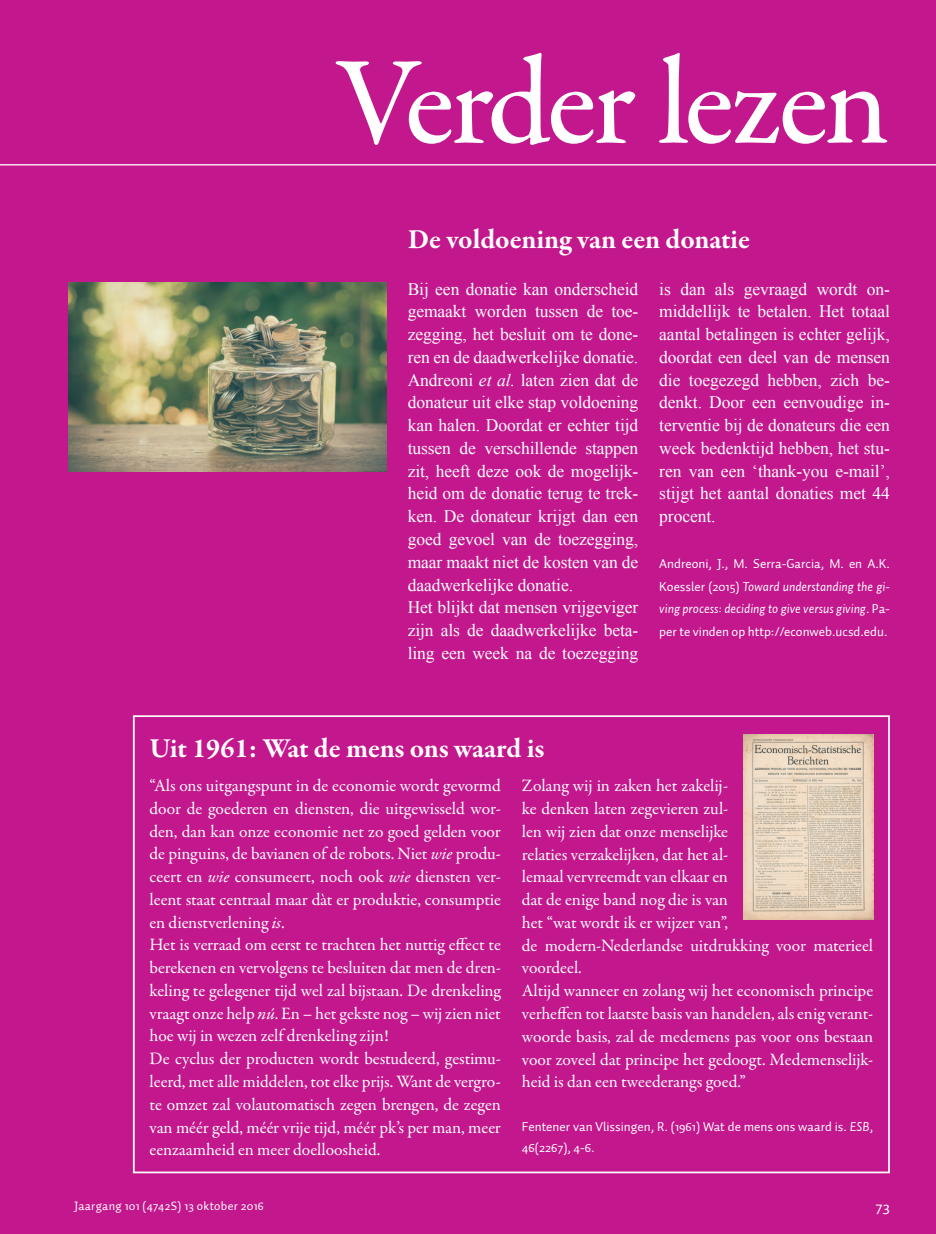
<style>
.page{position:relative;width:936px;height:1234px;background:#fff}
.page>*{position:absolute;margin:0;border:0;box-sizing:border-box;transform-origin:0 0}
.t1{font:500 126px "Garamond Premr Pro";letter-spacing:-.035em;color:#fff}
.t2{font:700 28px "Garamond Premr Pro";letter-spacing:-.005em;color:#fff}
.t3{font:17.5px/22.8px "Garamond Premr Pro";letter-spacing:-.005em;color:#fff}
.t4{font:17.5px/22.8px "Times New Roman";letter-spacing:-.005em;color:#fff}
.t5{font:15.75px "Auto 1";color:#fff}
.t6{font:13.12px/22.8px "Auto 1";color:#fff;text-align:justify}
.t7{font:12.25px "Auto 1";letter-spacing:.025em;color:#fff}
.s1{font-style:italic}
</style>
<div class="page">
<div style="left:0;top:0;width:935px;height:1233px;background:#c3178d"></div>
<div style="left:133px;top:715px;width:756px;height:457px;border:2px solid #fff"></div>
<img style="left:743px;top:734px;width:130px;height:185px">
<img style="left:68px;top:282px;width:318px;height:189px">
<hr style="left:0;top:164px;width:935px;height:1px;background:#fff">
<p class="t1" style="left:336px;top:27px;width:555px">Verder lezen</p>
<p class="t2" style="left:408px;top:222px;width:344px">De voldoening van een donatie</p>
<p class="t4" style="left:408px;top:277px;width:232px">Bij een donatie kan onderscheid gemaakt worden tussen de toe&shy;zegging, het besluit om te done&shy;ren en de daadwerkelijke donatie.<br>Andreoni <span class="s1">et al.</span> laten zien dat de donateur uit elke stap voldoening kan halen. Doordat er echter tijd tussen de verschillende stappen zit, heeft deze ook de mogelijk&shy;heid om de donatie terug te trek&shy;ken. De donateur krijgt dan een goed gevoel van de toezegging, maar maakt niet de kosten van de daadwerkelijke donatie.<br>Het blijkt dat mensen vrijgeviger zijn als de daadwerkelijke beta&shy;ling een week na de toezegging</p>
<p class="t4" style="left:659px;top:277px;width:232px;text-align:justify">is dan als gevraagd wordt on&shy;middellijk te betalen. Het totaal aantal betalingen is echter gelijk, doordat een deel van de mensen die toegezegd hebben, zich be&shy;denkt. Door een eenvoudige in&shy;terventie bij de donateurs die een week bedenktijd hebben, het stu&shy;ren van een ‘thank-you e-mail’, stijgt het aantal donaties met 44 procent.</p>
<p class="t6" style="left:659px;top:552px;width:232px">Andreoni, J., M. Serra-Garcia, M. en A.K.<br>Koessler (2015) <span class="s1">Toward understanding the gi&shy;ving process: deciding to give versus giving</span>. Pa&shy;per te vinden op http://econweb.ucsd.edu.</p>
<p class="t2" style="left:149px;top:731px;width:396px">Uit 1961: Wat de mens ons waard is</p>
<p class="t3" style="left:149px;top:774px;width:353px">“Als ons uitgangspunt in de economie wordt gevormd door de goederen en diensten, die uitgewisseld wor&shy;den, dan kan onze economie net zo goed gelden voor de pinguins, de bavianen of de robots. Niet <span class="s1">wie</span> produ&shy;ceert en <span class="s1">wie</span> consumeert, noch ook <span class="s1">wie</span> diensten ver&shy;leent staat centraal maar dàt er produktie, consumptie en dienstverlening <span class="s1">is</span>.<br>Het is verraad om eerst te trachten het nuttig effect te berekenen en vervolgens te besluiten dat men de dren&shy;keling te gelegener tijd wel zal bijstaan. De drenkeling vraagt onze help <span class="s1">nú</span>. En – het gekste nog – wij zien niet hoe wij in wezen zelf drenkeling zijn!<br>De cyclus der producten wordt bestudeerd, gestimu&shy;leerd, met alle middelen, tot elke prijs. Want de vergro&shy;te omzet zal volautomatisch zegen brengen, de zegen van méér geld, méér vrije tijd, méér pk’s per man, meer eenzaamheid en meer doelloosheid.</p>
<p class="t3" style="left:522px;top:774px;width:353px">Zolang wij in zaken het zakelij-<br>ke denken laten zegevieren zul-<br>len wij zien dat onze menselijke<br>relaties verzakelijken, dat het al-<br>lemaal vervreemdt van elkaar en<br>dat de enige band nog die is van<br>het “wat wordt ik er wijzer van”,<br>de modern-Nederlandse uitdrukking voor materieel voordeel.<br>Altijd wanneer en zolang wij het economisch principe verheffen tot laatste basis van handelen, als enig verant&shy;woorde basis, zal de medemens pas voor ons bestaan voor zoveel dat principe het gedoogt. Medemenselijk&shy;heid is dan een tweederangs goed.”</p>
<p class="t6" style="left:522px;top:1116px;width:353px;line-height:21px">Fentener van Vlissingen, R. (1961) Wat de mens ons waard is. <span class="s1">ESB</span>,<br>46(2267), 4-6.</p>
<p class="t7" style="left:74px;top:1197px;width:191px">Jaargang 101 (4742S) 13 oktober 2016</p>
<p class="t5" style="left:875px;top:1196px;width:16px">73</p>
</div>
